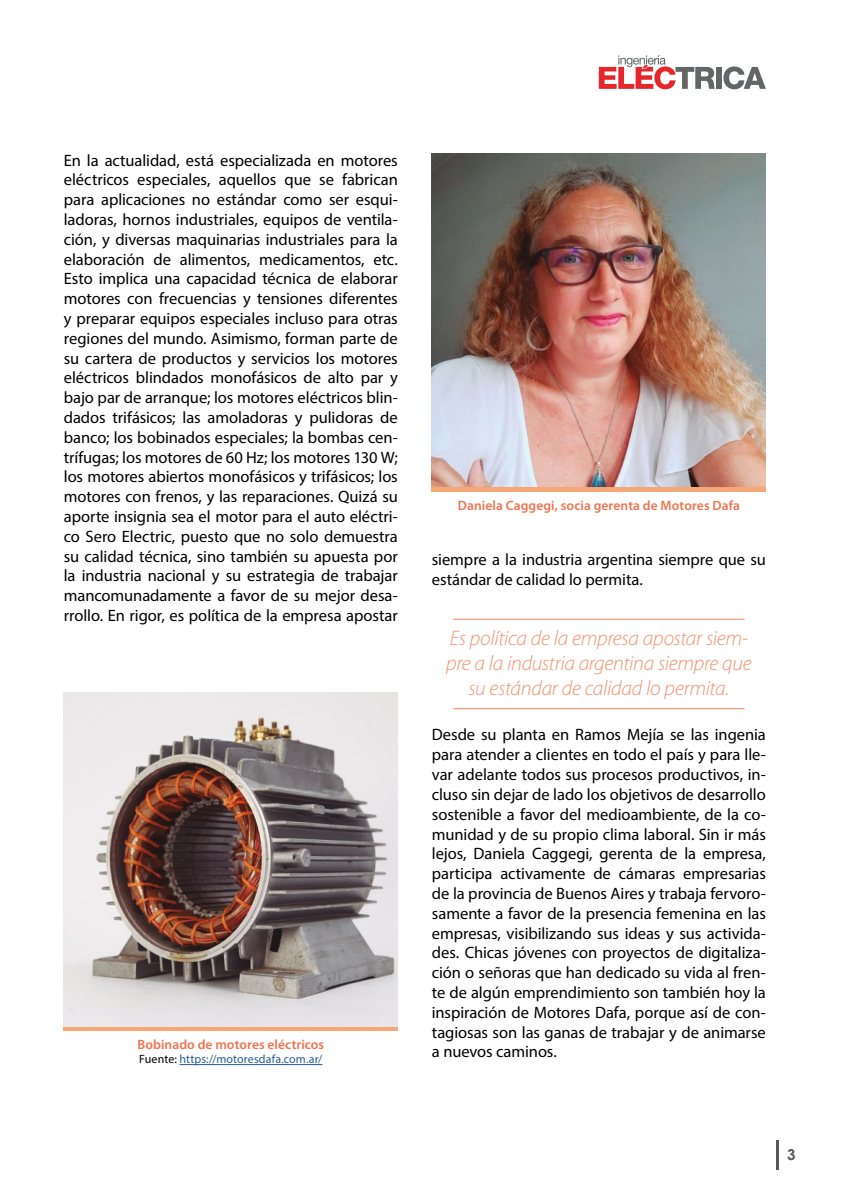
<style>
.page{position:relative;width:851px;height:1191px;background:#fff}
.page>*{position:absolute;margin:0;border:0;box-sizing:border-box;transform-origin:0 0}
.t1{font:italic 300 21px/25.2px "Myriad Pro";letter-spacing:-.015em;color:#f29270;text-align:center}
.t2{font:16.5px/19.8px "Myriad Pro";letter-spacing:-.005em;color:#000;text-align:justify}
.t3{font:700 15px "Century Gothic";color:#575756}
.t4{font:600 13.5px "Myriad Pro";letter-spacing:.005em;color:#ee734f}
.t5{font:12px "Myriad Pro";letter-spacing:.005em;color:#275b9b}
.s1{color:#000}
</style>
<div class="page">
<hr style="left:776px;top:1140px;width:2px;height:29px;background:#575756">
<div style="left:715px;top:67px;width:6px;height:22px;background:#636666"></div>
<svg style="left:723px;top:66px;width:42px;height:23px"></svg>
<svg style="left:598px;top:55px;width:116px;height:34px"></svg>
<hr style="left:453px;top:618px;width:291px;height:2px;background:#f29270">
<hr style="left:453px;top:708px;width:291px;height:1px;background:#f29270">
<img style="left:432px;top:153px;width:333px;height:334px">
<hr style="left:432px;top:487px;width:333px;height:4px;background:#f6a775">
<svg style="left:64px;top:1026px;width:334px;height:4px"></svg>
<hr style="left:179px;top:1064px;width:143px;height:1px;background:#275b9b">
<img style="left:64px;top:692px;width:334px;height:334px">
<p class="t2" style="left:64px;top:150px;width:335px">En la actualidad, está especializada en motores eléctricos especiales, aquellos que se fabrican para aplicaciones no estándar como ser esqui&shy;ladoras, hornos industriales, equipos de ventila&shy;ción, y diversas maquinarias industriales para la elaboración de alimentos, medicamentos, etc.<br>Esto implica una capacidad técnica de elaborar motores con frecuencias y tensiones diferentes y preparar equipos especiales incluso para otras regiones del mundo. Asimismo, forman parte de su cartera de productos y servicios los motores eléctricos blindados monofásicos de alto par y bajo par de arranque; los motores eléctricos blin&shy;dados trifásicos; las amoladoras y pulidoras de banco; los bobinados especiales; la bombas cen&shy;trífugas; los motores de 60 Hz; los motores 130 W; los motores abiertos monofásicos y trifásicos; los motores con frenos, y las reparaciones. Quizá su aporte insignia sea el motor para el auto eléctri&shy;co Sero Electric, puesto que no solo demuestra su calidad técnica, sino también su apuesta por la industria nacional y su estrategia de trabajar mancomunadamente a favor de su mejor desa&shy;rrollo. En rigor, es política de la empresa apostar</p>
<p class="t4" style="left:137px;top:1037px;width:188px">Bobinado de motores eléctricos</p>
<p class="t5" style="left:139px;top:1052px;width:185px"><span class="s1">Fuente:</span> https://motoresdafa.com.ar/</p>
<p class="t4" style="left:458px;top:498px;width:283px">Daniela Caggegi, socia gerenta de Motores Dafa</p>
<p class="t2" style="left:432px;top:549px;width:335px">siempre a la industria argentina siempre que su estándar de calidad lo permita.</p>
<p class="t1" style="left:446px;top:626px;width:307px">Es política de la empresa apostar siem&shy;pre a la industria argentina siempre que su estándar de calidad lo permita.</p>
<p class="t2" style="left:432px;top:725px;width:335px">Desde su planta en Ramos Mejía se las ingenia para atender a clientes en todo el país y para lle&shy;var adelante todos sus procesos productivos, in&shy;cluso sin dejar de lado los objetivos de desarrollo sostenible a favor del medioambiente, de la co&shy;munidad y de su propio clima laboral. Sin ir más lejos, Daniela Caggegi, gerenta de la empresa, participa activamente de cámaras empresarias de la provincia de Buenos Aires y trabaja fervoro&shy;samente a favor de la presencia femenina en las empresas, visibilizando sus ideas y sus activida&shy;des. Chicas jóvenes con proyectos de digitaliza&shy;ción o señoras que han dedicado su vida al fren&shy;te de algún emprendimiento son también hoy la inspiración de Motores Dafa, porque así de con&shy;tagiosas son las ganas de trabajar y de animarse a nuevos caminos.</p>
<p class="t3" style="left:787px;top:1143px;width:10px">3</p>
</div>
